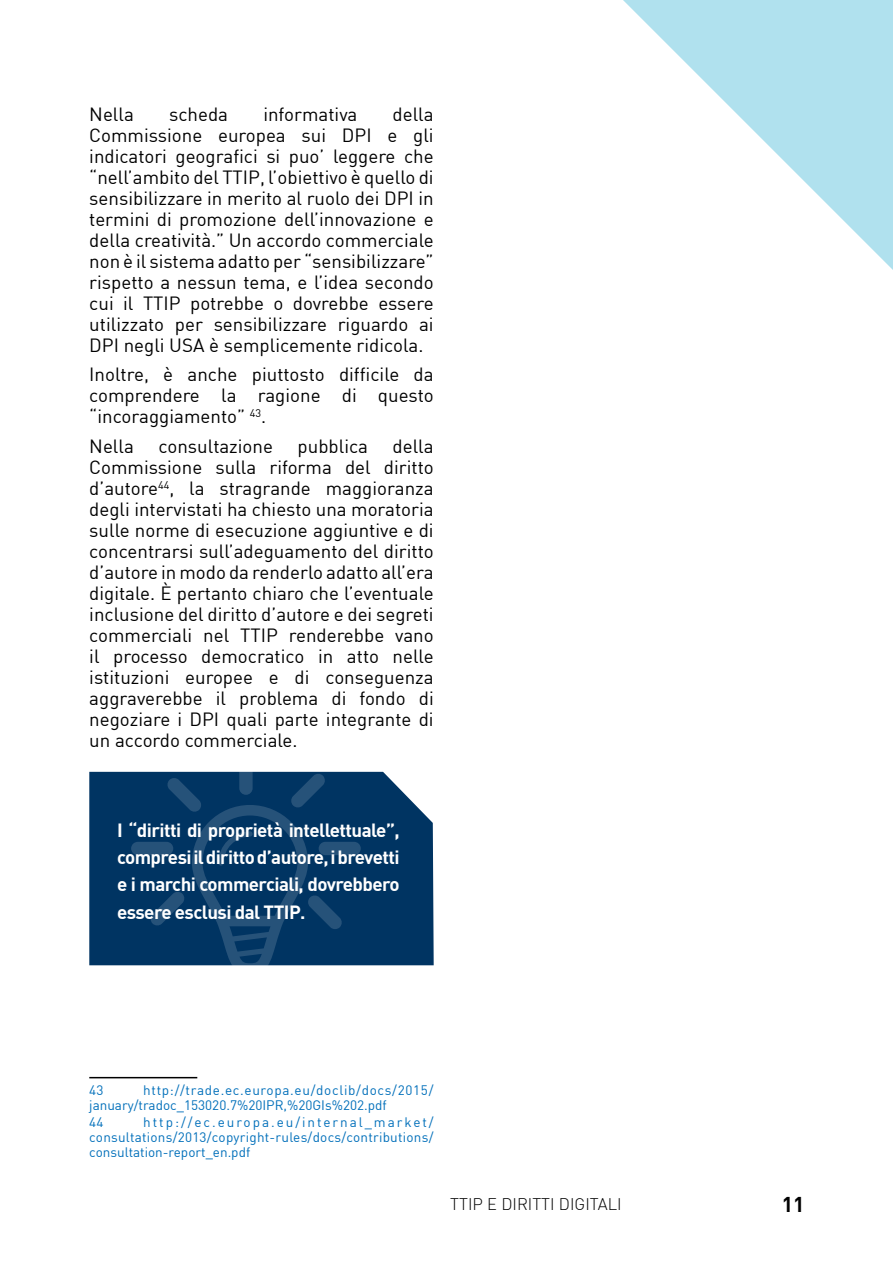
<style>
.page{position:relative;width:893px;height:1263px;background:#fff}
.page>*{position:absolute;margin:0;border:0;box-sizing:border-box;transform-origin:0 0}
.t1{font:700 21px "DIN";color:#000}
.t2{font:18.75px/21px "DIN";color:#000;text-align:justify}
.t3{font:700 18.75px/27px "DIN";letter-spacing:-.03em;color:#fff;text-align:justify}
.t4{font:300 16.5px "DIN";color:#000}
.t5{font:13.5px/15px "DIN";color:#006fba}
</style>
<div class="page">
<svg style="left:623px;top:0;width:270px;height:270px"></svg>
<hr style="left:89px;top:1077px;width:108px;height:1px;background:#000">
<div style="left:89px;top:772px;width:345px;height:193px;background:#003462"></div>
<div style="left:239px;top:753px;width:14px;height:42px;background:#fff;border-radius:7px"></div>
<div style="left:131px;top:842px;width:42px;height:13px;background:#265279;border-radius:7px"></div>
<div style="left:319px;top:842px;width:42px;height:13px;background:#265279;border-radius:7px"></div>
<svg style="left:150px;top:773px;width:192px;height:193px;background:#093b67"></svg>
<p class="t2" style="left:89px;top:103px;width:46px">Nella</p>
<p class="t2" style="left:169px;top:103px;width:61px">scheda</p>
<p class="t2" style="left:263px;top:103px;width:96px">informativa</p>
<p class="t2" style="left:89px;top:103px;width:346px;text-indent:303px">della Commissione europea sui DPI e gli indicatori geografici si puo’ leggere che “nell’ambito del TTIP, l’obiettivo è quello di sensibilizzare in merito al ruolo dei DPI in termini di promozione dell’innovazione e della creatività.” Un accordo commerciale non è il sistema adatto per “sensibilizzare” rispetto a nessun tema, e l’idea secondo cui il TTIP potrebbe o dovrebbe essere utilizzato per sensibilizzare riguardo ai DPI negli USA è semplicemente ridicola.</p>
<p class="t2" style="left:89px;top:364px;width:346px">Inoltre, è anche piuttosto difficile da comprendere la ragione di questo “incoraggiamento” <sup>43</sup>.</p>
<p class="t2" style="left:89px;top:435px;width:46px">Nella</p>
<p class="t2" style="left:159px;top:435px;width:116px">consultazione</p>
<p class="t2" style="left:298px;top:435px;width:72px">pubblica</p>
<p class="t2" style="left:89px;top:435px;width:346px;text-indent:303px">della Commissione sulla riforma del diritto d’autore<sup>44</sup>, la stragrande maggioranza degli intervistati ha chiesto una moratoria sulle norme di esecuzione aggiuntive e di concentrarsi sull’adeguamento del diritto d’autore in modo da renderlo adatto all’era digitale. È pertanto chiaro che l’eventuale inclusione del diritto d’autore e dei segreti commerciali nel TTIP renderebbe vano il processo democratico in atto nelle istituzioni europee e di conseguenza aggraverebbe il problema di fondo di negoziare i DPI quali parte integrante di un accordo commerciale.</p>
<p class="t3" style="left:117px;top:816px;width:284px">I “diritti di proprietà intellettuale”, compresi il diritto d’autore, i brevetti e i marchi commerciali, dovrebbero essere esclusi dal TTIP.</p>
<p class="t5" style="left:89px;top:1082px;width:346px;text-indent:54px">http://trade.ec.europa.eu/doclib/docs/2015/ january/tradoc_153020.7%20IPR,%20GIs%202.pdf</p>
<p class="t5" style="left:89px;top:1114px;width:16px">44</p>
<p class="t5" style="left:89px;top:1082px;width:16px">43</p>
<p class="t5" style="left:89px;top:1114px;width:346px;text-align:justify;text-indent:54px">http://ec.europa.eu/internal_market/ consultations/2013/copyright-rules/docs/contributions/ consultation-report_en.pdf</p>
<p class="t4" style="left:450px;top:1194px;width:173px">TTIP E DIRITTI DIGITALI</p>
<p class="t1" style="left:782px;top:1190px;width:24px">11</p>
</div>
